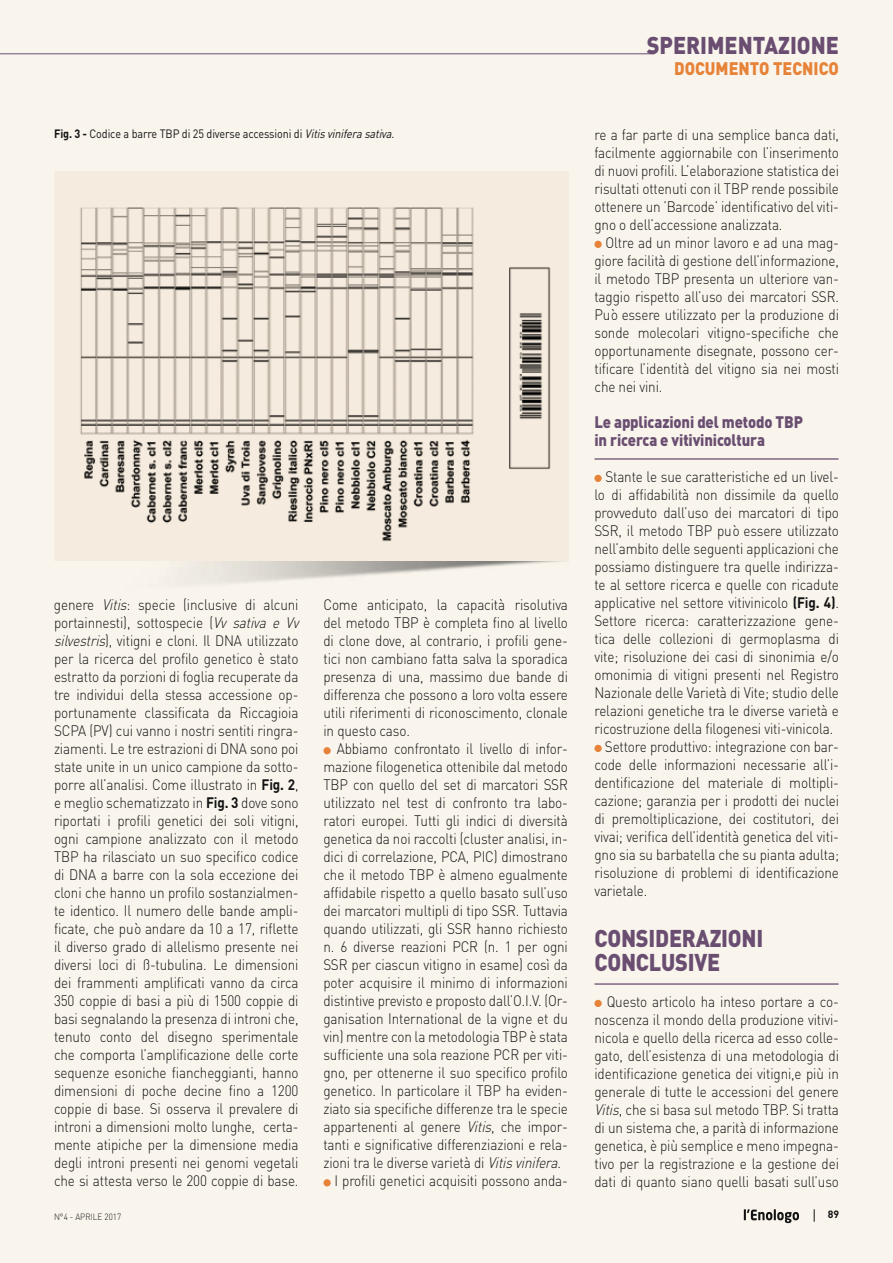
<style>
.page{position:relative;width:893px;height:1263px;background:#f9f5ed}
.page>*{position:absolute;margin:0;border:0;box-sizing:border-box;transform-origin:0 0}
.t1{font:900 24px/24px "DIN";letter-spacing:-.01em;color:#6a4e71;scale:.9 1}
.t2{font:900 18px "DIN";color:#e78338;scale:.9 1}
.t3{font:900 16.5px/18px "DIN";letter-spacing:-.01em;color:#6a4e71;scale:.9 1}
.t4{font:300 15px/18px "DIN";letter-spacing:-.01em;color:#121212;text-align:justify;scale:.9 1}
.t5{font:12px "DIN";letter-spacing:-.01em;color:#121212;scale:.9 1}
.t6{font:700 10.5px "DIN";color:#121212}
.t7{font:300 9px "DIN";color:#121212;scale:.9 1}
.s1{font-weight:700}
.s2{font-style:italic}
</style>
<div class="page">
<svg style="left:744px;top:1209px;width:55px;height:14px"></svg>
<svg style="left:814px;top:1209px;width:1px;height:13px"></svg>
<hr style="left:0;top:53px;width:654px;height:1px;background:#6a4e71">
<div style="left:594px;top:241px;width:8px;height:7px;background:#e78338;border-radius:50%"></div>
<hr style="left:594px;top:458px;width:244px;height:2px;background:#7f6784">
<div style="left:594px;top:475px;width:8px;height:7px;background:#e78338;border-radius:50%"></div>
<div style="left:594px;top:745px;width:8px;height:7px;background:#e78338;border-radius:50%"></div>
<hr style="left:594px;top:983px;width:244px;height:2px;background:#7f6784">
<div style="left:594px;top:1000px;width:8px;height:7px;background:#e78338;border-radius:50%"></div>
<div style="left:323px;top:747px;width:8px;height:7px;background:#e78338;border-radius:50%"></div>
<div style="left:323px;top:1179px;width:8px;height:7px;background:#e78338;border-radius:50%"></div>
<div style="left:54px;top:171px;width:515px;height:390px;background:#f5ebde"></div>
<img style="left:80px;top:207px;width:471px;height:335px">
<p class="t5" style="left:54px;top:126px;width:380px"><span class="s1">Fig. 3 -</span> Codice a barre TBP di 25 diverse accessioni di <span class="s2">Vitisviniferasativa</span>.</p>
<p class="t4" style="left:54px;top:596px;width:277px;text-align:left">genere <span class="s2">Vitis</span>: specie (inclusive di alcuni portainnesti), sottospecie (<span class="s2">Vv sativa e Vv silvestris</span>), vitigni e cloni. Il DNA utilizzato per la ricerca del profilo genetico è stato estratto da porzioni di foglia recuperate da tre individui della stessa accessione op&shy;portunamente classificata da Riccagioia SCPA (PV) cui vanno i nostri sentiti ringra&shy;ziamenti. Le tre estrazioni di DNA sono poi state unite in un unico campione da sotto&shy;porre all’analisi. Come illustrato in <span class="s1">Fig. 2</span>, e meglio schematizzato in <span class="s1">Fig. 3</span> dove sono riportati i profili genetici dei soli vitigni, ogni campione analizzato con il metodo TBP ha rilasciato un suo specifico codice di DNA a barre con la sola eccezione dei cloni che hanno un profilo sostanzialmen&shy;te identico. Il numero delle bande ampli&shy;ficate, che può andare da 10 a 17, riflette il diverso grado di allelismo presente nei diversi loci di ß-tubulina. Le dimensioni dei frammenti amplificati vanno da circa 350 coppie di basi a più di 1500 coppie di basi segnalando la presenza di introni che, tenuto conto del disegno sperimentale che comporta l’amplificazione delle corte sequenze esoniche fiancheggianti, hanno dimensioni di poche decine fino a 1200 coppie di base. Si osserva il prevalere di introni a dimensioni molto lunghe, certa&shy;mente atipiche per la dimensione media degli introni presenti nei genomi vegetali che si attesta verso le 200 coppie di base.</p>
<p class="t4" style="left:323px;top:596px;width:273px">Come anticipato, la capacità risolutiva del metodo TBP è completa fino al livello di clone dove, al contrario, i profili gene&shy;tici non cambiano fatta salva la sporadica presenza di una, massimo due bande di differenza che possono a loro volta essere utili riferimenti di riconoscimento, clonale in questo caso.</p>
<p class="t4" style="left:337px;top:740px;width:258px">Abbiamo confrontato il livello di infor-</p>
<p class="t4" style="left:323px;top:758px;width:273px">mazione filogenetica ottenibile dal metodo</p>
<p class="t4" style="left:323px;top:776px;width:273px">TBP con quello del set di marcatori SSR</p>
<p class="t4" style="left:323px;top:794px;width:273px">utilizzato nel test di confronto tra labo-</p>
<p class="t4" style="left:323px;top:812px;width:273px">ratori europei. Tutti gli indici di diversità</p>
<p class="t4" style="left:323px;top:830px;width:273px">genetica da noi raccolti (cluster analisi, in-</p>
<p class="t4" style="left:323px;top:848px;width:273px">dici di correlazione, PCA, PIC) dimostrano</p>
<p class="t4" style="left:323px;top:866px;width:273px">che il metodo TBP è almeno egualmente</p>
<p class="t4" style="left:323px;top:884px;width:273px">affidabile rispetto a quello basato sull’uso</p>
<p class="t4" style="left:323px;top:902px;width:273px">dei marcatori multipli di tipo SSR. Tuttavia</p>
<p class="t4" style="left:323px;top:920px;width:273px">quando utilizzati, gli SSR hanno richiesto</p>
<p class="t4" style="left:323px;top:938px;width:273px">n. 6 diverse reazioni PCR (n. 1 per ogni</p>
<p class="t4" style="left:323px;top:956px;width:273px">SSR per ciascun vitigno in esame) così da</p>
<p class="t4" style="left:323px;top:974px;width:273px">poter acquisire il minimo di informazioni</p>
<p class="t4" style="left:323px;top:992px;width:273px">distintive previsto e proposto dall’O.I.V. (Or-</p>
<p class="t4" style="left:323px;top:1010px;width:273px">ganisation International de la vigne et du</p>
<p class="t4" style="left:323px;top:1028px;width:273px">vin) mentre con la metodologia TBP è stata</p>
<p class="t4" style="left:323px;top:1046px;width:273px">sufficiente una sola reazione PCR per viti-</p>
<p class="t4" style="left:323px;top:1064px;width:273px">gno, per ottenerne il suo specifico profilo</p>
<p class="t4" style="left:323px;top:1082px;width:273px">genetico. In particolare il TBP ha eviden-</p>
<p class="t4" style="left:323px;top:1100px;width:273px">ziato sia specifiche differenze tra le specie</p>
<p class="t4" style="left:323px;top:1118px;width:273px">appartenenti al genere <span class="s2">Vitis</span>, che impor-</p>
<p class="t4" style="left:323px;top:1136px;width:273px">tanti e significative differenziazioni e rela-</p>
<p class="t4" style="left:323px;top:1154px;width:266px">zioni tra le diverse varietà di <span class="s2">Vitisvinifera</span>.</p>
<p class="t4" style="left:335px;top:1172px;width:261px">I profili genetici acquisiti possono anda-</p>
<h1 class="t1" style="left:647px;top:32px;width:215px">SPERIMENTAZIONE</h1>
<p class="t2" style="left:674px;top:56px;width:185px">DOCUMENTO TECNICO</p>
<p class="t4" style="left:594px;top:125px;width:273px">re a far parte di una semplice banca dati, facilmente aggiornabile con l’inserimento di nuovi profili. L’elaborazione statistica dei risultati ottenuti con il TBP rende possibile ottenere un ’Barcode’ identificativo del viti&shy;gno o dell’accessione analizzata.</p>
<p class="t4" style="left:594px;top:233px;width:273px;text-indent:11px">Oltre ad un minor lavoro e ad una mag&shy;giore facilità di gestione dell’informazione, il metodo TBP presenta un ulteriore van&shy;taggio rispetto all’uso dei marcatori SSR.<br>Può essere utilizzato per la produzione di sonde molecolari vitigno-specifiche che opportunamente disegnate, possono cer&shy;tificare l’identità del vitigno sia nei mosti che nei vini.</p>
<p class="t3" style="left:594px;top:412px;width:233px">Le applicazioni del metodo TBP in ricerca e vitivinicoltura</p>
<p class="t4" style="left:605px;top:467px;width:261px">Stante le sue caratteristiche ed un livel-</p>
<p class="t4" style="left:594px;top:485px;width:273px">lo di affidabilità non dissimile da quello</p>
<p class="t4" style="left:594px;top:503px;width:273px">provveduto dall’uso dei marcatori di tipo</p>
<p class="t4" style="left:594px;top:521px;width:273px">SSR, il metodo TBP può essere utilizzato</p>
<p class="t4" style="left:594px;top:539px;width:273px">nell’ambito delle seguenti applicazioni che</p>
<p class="t4" style="left:594px;top:557px;width:273px">possiamo distinguere tra quelle indirizza-</p>
<p class="t4" style="left:594px;top:575px;width:273px">te al settore ricerca e quelle con ricadute</p>
<p class="t4" style="left:594px;top:593px;width:273px">applicative nel settore vitivinicolo <span class="s1">(Fig. 4)</span>.</p>
<p class="t4" style="left:594px;top:611px;width:273px">Settore ricerca: caratterizzazione gene-</p>
<p class="t4" style="left:594px;top:629px;width:273px">tica delle collezioni di germoplasma di</p>
<p class="t4" style="left:594px;top:647px;width:273px">vite; risoluzione dei casi di sinonimia e/o</p>
<p class="t4" style="left:594px;top:665px;width:273px">omonimia di vitigni presenti nel Registro</p>
<p class="t4" style="left:594px;top:683px;width:273px">Nazionale delle Varietà di Vite; studio delle</p>
<p class="t4" style="left:594px;top:701px;width:273px">relazioni genetiche tra le diverse varietà e</p>
<p class="t4" style="left:594px;top:719px;width:267px">ricostruzione della filogenesi viti-vinicola.</p>
<p class="t4" style="left:605px;top:737px;width:262px">Settore produttivo: integrazione con bar-</p>
<p class="t4" style="left:594px;top:755px;width:273px">code delle informazioni necessarie all’i-</p>
<p class="t4" style="left:594px;top:773px;width:273px">dentificazione del materiale di moltipli-</p>
<p class="t4" style="left:594px;top:791px;width:273px">cazione; garanzia per i prodotti dei nuclei</p>
<p class="t4" style="left:594px;top:809px;width:273px">di premoltiplicazione, dei costitutori, dei</p>
<p class="t4" style="left:594px;top:827px;width:273px">vivai; verifica dell’identità genetica del viti-</p>
<p class="t4" style="left:594px;top:845px;width:273px">gno sia su barbatella che su pianta adulta;</p>
<p class="t4" style="left:594px;top:863px;width:273px">risoluzione di problemi di identificazione</p>
<p class="t4" style="left:594px;top:881px;width:60px">varietale.</p>
<h1 class="t1" style="left:594px;top:925px;width:189px">CONSIDERAZIONI<br>CONCLUSIVE</h1>
<p class="t4" style="left:594px;top:992px;width:273px;text-indent:12px">Questo articolo ha inteso portare a co&shy;noscenza il mondo della produzione vitivi&shy;nicola e quello della ricerca ad esso colle&shy;gato, dell’esistenza di una metodologia di identificazione genetica dei vitigni,e più in generale di tutte le accessioni del genere <span class="s2">Vitis</span>, che si basa sul metodo TBP. Si tratta di un sistema che, a parità di informazione genetica, è più semplice e meno impegna&shy;tivo per la registrazione e la gestione dei dati di quanto siano quelli basati sull’uso</p>
<p class="t7" style="left:54px;top:1211px;width:76px">N°4 - APRILE 2017</p>
<p class="t6" style="left:828px;top:1207px;width:13px">89</p>
</div>
